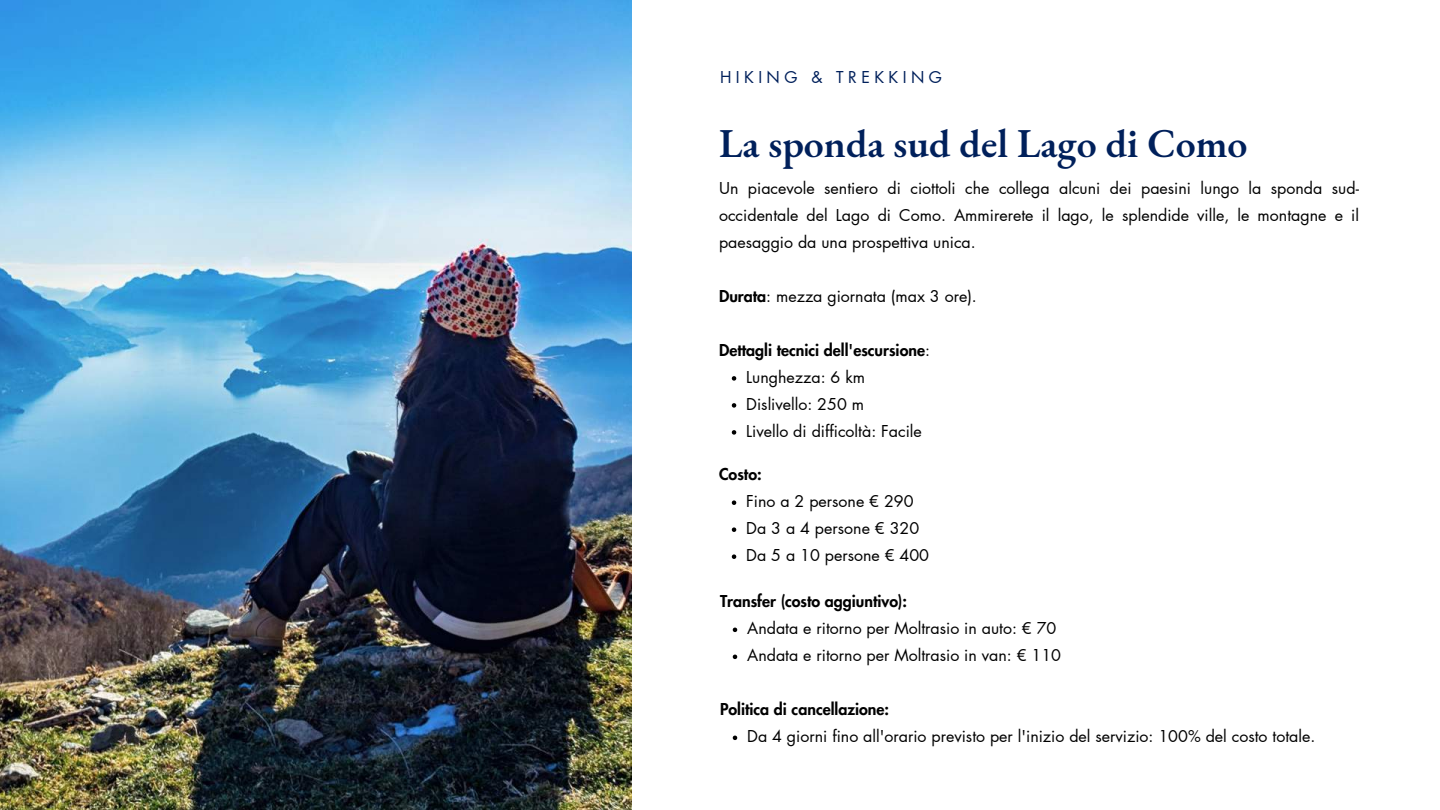
<style>
.page{position:relative;width:1440px;height:810px;background:#fff}
.page>*{position:absolute;margin:0;border:0;box-sizing:border-box;transform-origin:0 0}
.t1{font:600 40px "EB Garamond";color:#00205b}
.t2{font:16px/27px "Futura LT Pro";color:#000}
.t3{font:800 16px "Futura LT Pro";color:#000}
.t4{font:16px "Futura LT Pro";letter-spacing:.28em;color:#00205b}
.s1{font-weight:800}
</style>
<div class="page">
<img style="left:0;top:0;width:632px;height:810px">
<svg style="left:732px;top:376px;width:4px;height:5px"></svg>
<svg style="left:732px;top:403px;width:4px;height:5px"></svg>
<svg style="left:732px;top:430px;width:4px;height:5px"></svg>
<svg style="left:732px;top:500px;width:4px;height:5px"></svg>
<svg style="left:732px;top:527px;width:4px;height:5px"></svg>
<svg style="left:732px;top:554px;width:4px;height:5px"></svg>
<svg style="left:733px;top:628px;width:4px;height:4px"></svg>
<svg style="left:733px;top:655px;width:4px;height:4px"></svg>
<svg style="left:733px;top:736px;width:4px;height:4px"></svg>
<p class="t4" style="left:720px;top:69px;width:223px">HIKING &amp; TREKKING</p>
<h1 class="t1" style="left:719px;top:117px;width:530px">La sponda sud del Lago di Como</h1>
<p class="t2" style="left:719px;top:175px;width:641px;text-align:justify">Un piacevole sentiero di ciottoli che collega alcuni dei paesini lungo la sponda sud&shy;occidentale del Lago di Como. Ammirerete il lago, le splendide ville, le montagne e il paesaggio da una prospettiva unica.</p>
<p class="t2" style="left:719px;top:283px;width:259px"><span class="s1">Durata</span>: mezza giornata (max 3 ore).</p>
<p class="t2" style="left:746px;top:337px;width:185px;text-indent:-27px"><span class="s1">Dettagli tecnici dell'escursione</span>:<br>Lunghezza: 6 km<br>Dislivello: 250 m<br>Livello di difficoltà: Facile</p>
<p class="t3" style="left:719px;top:467px;width:44px">Costo:</p>
<p class="t2" style="left:746px;top:489px;width:184px">Fino a 2 persone € 290<br>Da 3 a 4 persone € 320<br>Da 5 a 10 persone € 400</p>
<p class="t3" style="left:720px;top:594px;width:189px">Transfer (costo aggiuntivo):</p>
<p class="t2" style="left:747px;top:616px;width:315px">Andata e ritorno per Moltrasio in auto: € 70<br>Andata e ritorno per Moltrasio in van: € 110</p>
<p class="t3" style="left:720px;top:702px;width:171px">Politica di cancellazione:</p>
<p class="t2" style="left:747px;top:724px;width:570px">Da 4 giorni fino all'orario previsto per l'inizio del servizio: 100% del costo totale.</p>
</div>
